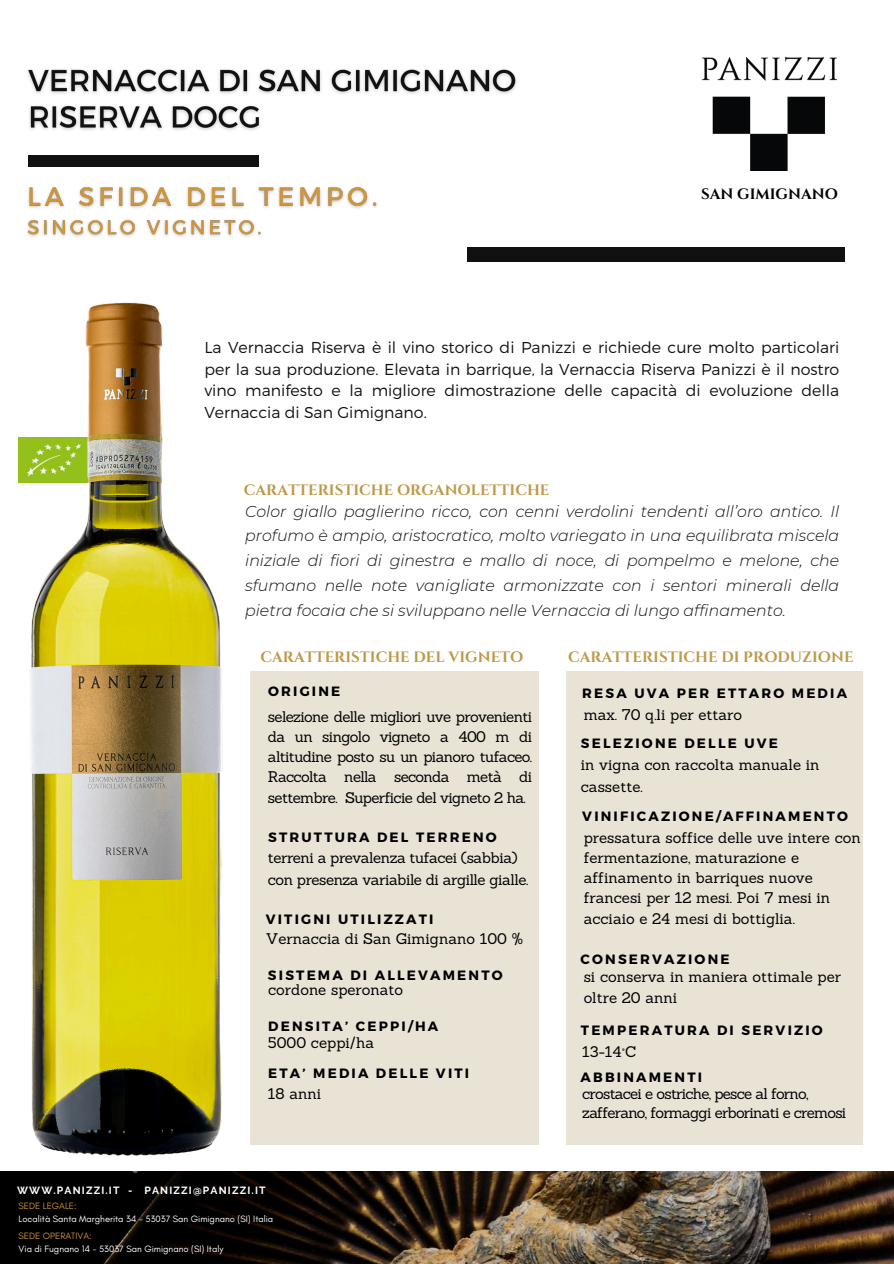
<style>
.page{position:relative;width:894px;height:1264px;background:#fff}
.page>*{position:absolute;margin:0;border:0;box-sizing:border-box;transform-origin:0 0}
.t1{font:italic 300 15.75px/24.8px "Montserrat";color:#111;text-align:justify}
.t2{font:300 15.75px/21.3px "Montserrat";color:#111;text-align:justify}
.t3{font:15px/20.2px "Sanchez";color:#000}
.t4{font:700 15px "Cinzel";color:#bf9847}
.t5{font:15px/21.3px "Sanchez";letter-spacing:-.03em;color:#000}
.t6{font:15px/19.2px "Sanchez";letter-spacing:-.05em;color:#000}
.t7{font:700 15px "Cinzel";color:#000}
.t8{font:700 13.5px "Montserrat";letter-spacing:.16em;color:#000}
.t9{font:700 10.35px "Raleway";letter-spacing:.11em;color:#fff}
.t10{font:9.3px "Glacial Indifference";color:#fff}
.t11{font:9.3px "Glacial Indifference";color:#d19534}
</style>
<div class="page">
<img style="left:0;top:1171px;width:893px;height:92px">
<div style="left:250px;top:671px;width:288px;height:474px;background:#e9e3d6"></div>
<div style="left:28px;top:156px;width:231px;height:11px;background:#111"></div>
<img style="left:17px;top:302px;width:213px;height:898px">
<div style="left:566px;top:671px;width:295px;height:474px;background:#e9e3d6"></div>
<img style="left:702px;top:57px;width:135px;height:113px">
<img style="left:28px;top:69px;width:489px;height:62px">
<img style="left:27px;top:186px;width:350px;height:51px">
<div style="left:467px;top:247px;width:377px;height:14px;background:#111"></div>
<h5 class="t7" style="left:700px;top:184px;width:138px">SAN GIMIGNANO</h5>
<h5 class="t2" style="left:204px;top:336px;width:636px">La Vernaccia Riserva è il vino storico di Panizzi e richiede cure molto particolari per la sua produzione. Elevata in barrique, la Vernaccia Riserva Panizzi è il nostro vino manifesto e la migliore dimostrazione delle capacità di evoluzione della Vernaccia di San Gimignano.</h5>
<h5 class="t4" style="left:244px;top:480px;width:307px">CARATTERISTICHE ORGANOLETTICHE</h5>
<h5 class="t1" style="left:245px;top:498px;width:595px">Color giallo paglierino ricco, con cenni verdolini tendenti all’oro antico. Il profumo è ampio, aristocratico, molto variegato in una equilibrata miscela iniziale di fiori di ginestra e mallo di noce, di pompelmo e melone, che sfumano nelle note vanigliate armonizzate con i sentori minerali della pietra focaia che si sviluppano nelle Vernaccia di lungo affinamento.</h5>
<h5 class="t4" style="left:260px;top:647px;width:264px">CARATTERISTICHE DEL VIGNETO</h5>
<h5 class="t4" style="left:568px;top:647px;width:287px">CARATTERISTICHE DI PRODUZIONE</h5>
<h5 class="t8" style="left:268px;top:682px;width:74px">ORIGINE</h5>
<h6 class="t3" style="left:268px;top:706px;width:266px;text-align:justify">selezione delle migliori uve provenienti da un singolo vigneto a 400 m di altitudine posto su un pianoro tufaceo.<br>Raccolta nella seconda metà di settembre. Superficie del vigneto 2 ha.</h6>
<h5 class="t8" style="left:268px;top:828px;width:230px">STRUTTURA DEL TERRENO</h5>
<h6 class="t5" style="left:268px;top:847px;width:262px">terreni a prevalenza tufacei (sabbia) con presenza variabile di argille gialle.</h6>
<h5 class="t8" style="left:266px;top:910px;width:169px">VITIGNI UTILIZZATI</h5>
<h5 class="t3" style="left:266px;top:928px;width:259px">Vernaccia di San Gimignano 100 %</h5>
<h4 class="t8" style="left:268px;top:966px;width:236px">SISTEMA DI ALLEVAMENTO</h4>
<h5 class="t3" style="left:268px;top:979px;width:137px">cordone speronato</h5>
<h6 class="t8" style="left:268px;top:1017px;width:171px">DENSITA’ CEPPI/HA</h6>
<h6 class="t3" style="left:268px;top:1032px;width:107px">5000 ceppi/ha</h6>
<h5 class="t8" style="left:268px;top:1064px;width:202px">ETA’ MEDIA DELLE VITI</h5>
<h6 class="t3" style="left:268px;top:1082px;width:55px">18 anni</h6>
<h3 class="t9" style="left:17px;top:1184px;width:250px">WWW.PANIZZI.IT - PANIZZI@PANIZZI.IT</h3>
<h5 class="t11" style="left:19px;top:1200px;width:59px">SEDE LEGALE:</h5>
<h3 class="t10" style="left:19px;top:1213px;width:256px">Località Santa Margherita 34 - 53037 San Gimignano (SI) Italia</h3>
<h3 class="t11" style="left:19px;top:1229px;width:75px">SEDE OPERATIVA:</h3>
<h6 class="t10" style="left:19px;top:1242px;width:206px">Via di Fugnano 14 - 53037 San Gimignano (SI) Italy</h6>
<h6 class="t8" style="left:582px;top:684px;width:266px">RESA UVA PER ETTARO MEDIA</h6>
<h6 class="t3" style="left:583px;top:704px;width:160px">max. 70 q.li per ettaro</h6>
<h6 class="t8" style="left:580px;top:735px;width:198px">SELEZIONE DELLE UVE</h6>
<h6 class="t3" style="left:580px;top:754px;width:240px;line-height:21.3px">in vigna con raccolta manuale in cassette.</h6>
<h6 class="t8" style="left:582px;top:807px;width:267px">VINIFICAZIONE/AFFINAMENTO</h6>
<h6 class="t3" style="left:583px;top:827px;width:278px">pressatura soffice delle uve intere con fermentazione, maturazione e affinamento in barriques nuove francesi per 12 mesi. Poi 7 mesi in acciaio e 24 mesi di bottiglia.</h6>
<p class="t8" style="left:580px;top:950px;width:150px">CONSERVAZIONE</p>
<p class="t3" style="left:583px;top:965px;width:259px;line-height:21.3px">si conserva in maniera ottimale per oltre 20 anni</p>
<p class="t8" style="left:580px;top:1021px;width:243px">TEMPERATURA DI SERVIZIO</p>
<p class="t3" style="left:582px;top:1041px;width:55px">13-14°C</p>
<p class="t8" style="left:580px;top:1067px;width:123px">ABBINAMENTI</p>
<p class="t6" style="left:582px;top:1083px;width:265px">crostacei e ostriche, pesce al forno, zafferano, formaggi erborinati e cremosi</p>
</div>
